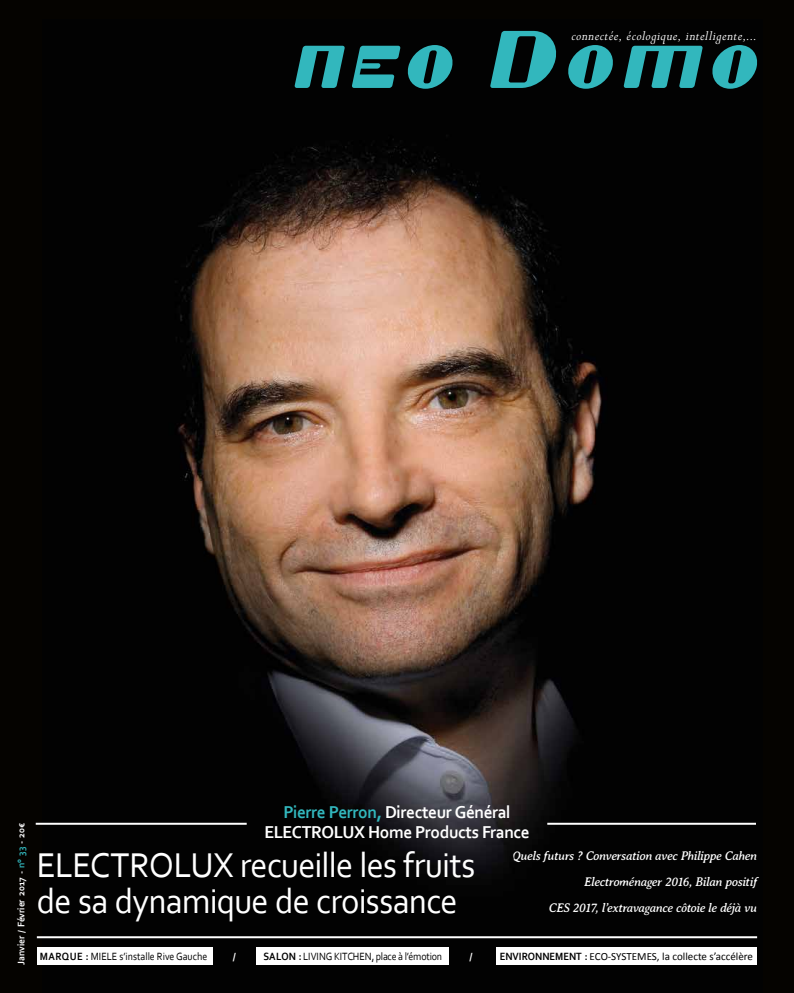
<style>
.page{position:relative;width:794px;height:993px;background:#fff}
.page>*{position:absolute;margin:0;border:0;box-sizing:border-box;transform-origin:0 0}
.t1{font:36px/36px "Corbel";letter-spacing:-.02em;color:#fff;scale:.96 1}
.t2{font:700 18px/20px "Corbel";letter-spacing:-.02em;color:#fff;text-align:center;scale:.96 1}
.t3{font:italic 15px "Perpetua Std";letter-spacing:.025em;color:#fff;scale:.96 1}
.t4{font:italic 13px/26.1px "Averia Serif";letter-spacing:-.035em;color:#fff;text-align:right;scale:.96 1}
.t5{font:11px "Corbel";letter-spacing:-.005em;color:#000;scale:.9 1}
.t6{font:11px "Calibri";color:#000}
.t7{font:700 11px "Corbel";color:#fff;scale:.96 1}
.t8{font:700 10px "Corbel";letter-spacing:-.01em;color:#fff;scale:.96 1}
.s1{color:#32b7bd}
.s2{font-weight:700}
.s3{font-family:"Corbel";font-weight:700}
</style>
<div class="page">
<div style="left:0;top:0;width:794px;height:992px;background:#050300"></div>
<img style="left:43px;top:30px;width:715px;height:935px">
<hr style="left:37px;top:935px;width:720px;height:2px;background:#fff">
<div style="left:37px;top:947px;width:176px;height:17px;background:#fff"></div>
<div style="left:256px;top:947px;width:192px;height:17px;background:#fff"></div>
<div style="left:496px;top:947px;width:261px;height:17px;background:#fff"></div>
<hr style="left:547px;top:822px;width:209px;height:2px;background:#fff">
<hr style="left:36px;top:822px;width:211px;height:2px;background:#fff">
<svg style="left:352px;top:46px;width:48px;height:42px"></svg>
<svg style="left:294px;top:46px;width:51px;height:42px"></svg>
<svg style="left:406px;top:45px;width:48px;height:44px"></svg>
<svg style="left:623px;top:46px;width:80px;height:42px"></svg>
<svg style="left:566px;top:45px;width:49px;height:44px"></svg>
<svg style="left:710px;top:45px;width:48px;height:44px"></svg>
<svg style="left:490px;top:31px;width:69px;height:57px"></svg>
<p class="t3" style="left:571px;top:28px;width:195px">connectée, écologique, intelligente,...</p>
<p class="t8" style="left:15px;top:964px;width:149px;rotate:-90deg">Janvier / Février 2017 - <span class="s1">n° 33</span> - 20€</p>
<h2 class="t2" style="left:264px;top:801px;width:278px"><span class="s1">Pierre Perron,</span> Directeur Général<br>ELECTROLUX Home Products France</h2>
<h1 class="t1" style="left:37px;top:845px;width:458px">ELECTROLUX recueille les fruits de sa dynamique de croissance</h1>
<p class="t4" style="left:512px;top:842px;width:257px">Quels futurs ? Conversation avec Philippe Cahen<br>Electroménager 2016, Bilan positif<br>CES 2017, l’extravagance côtoie le déjà vu</p>
<p class="t5" style="left:40px;top:948px;width:187px"><span class="s2">MARQUE :</span> MIELE s’installe Rive Gauche</p>
<p class="t7" style="left:233px;top:948px;width:5px">/</p>
<p class="t5" style="left:263px;top:948px;width:200px"><span class="s2">SALON :</span> LIVING KITCHEN, place à l’émotion</p>
<p class="t7" style="left:469px;top:948px;width:5px">/</p>
<p class="t6" style="left:500px;top:948px;width:255px"><span class="s3">ENVIRONNEMENT :</span> ECO-SYSTEMES, la collecte s’accélère</p>
</div>
